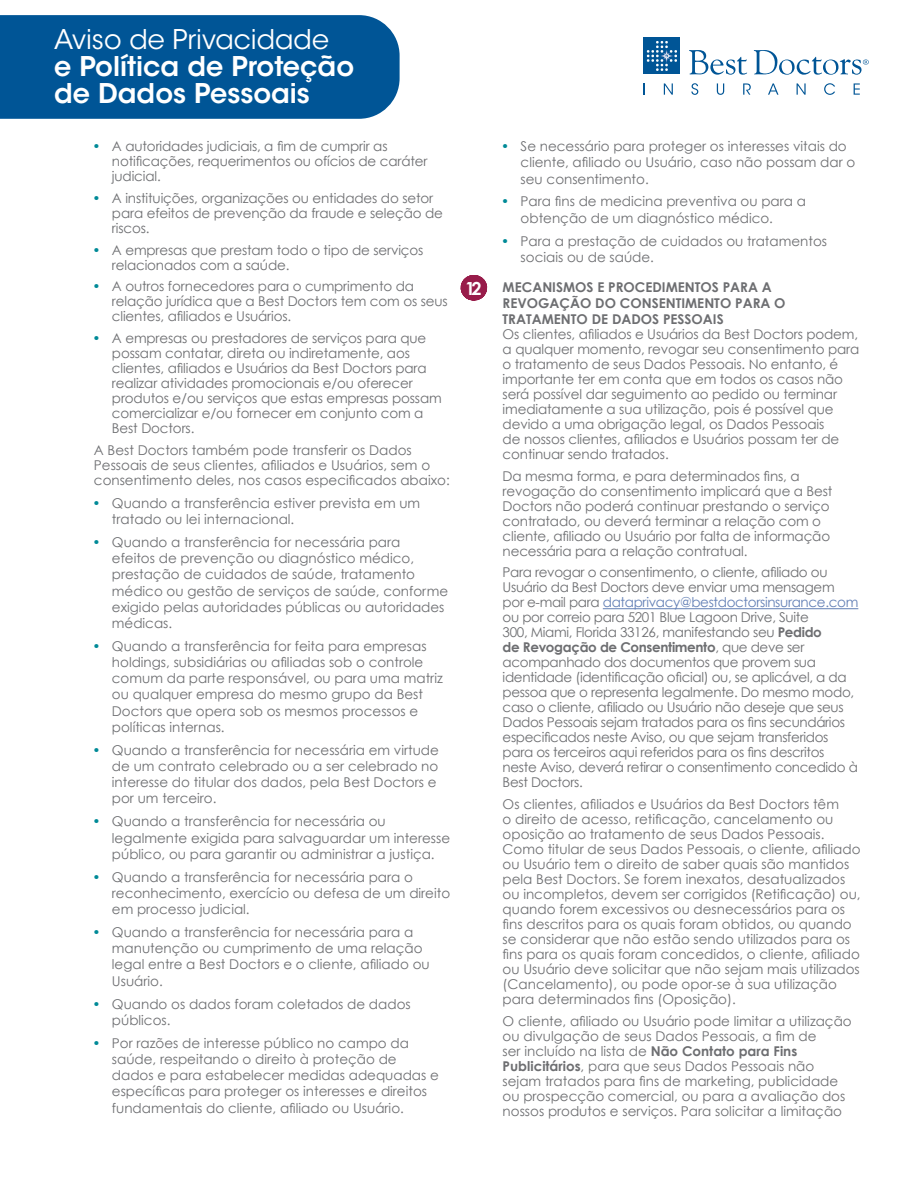
<style>
.page{position:relative;width:918px;height:1188px;background:#fff}
.page>*{position:absolute;margin:0;border:0;box-sizing:border-box;transform-origin:0 0}
.t1{font:600 27px/27px "ITC Avant Garde Std";color:#fff}
.t2{font:27px "ITC Avant Garde Std";color:#fff}
.t3{font:13.5px/15px "Century Gothic";color:#6d6e71}
.t4{font:13.5px/15px "Century Gothic";letter-spacing:-.025em;color:#6d6e71}
.t5{font:700 13.5px/16.2px "Century Gothic";color:#6d6e71}
.s1{font-weight:700;color:#008a97}
.s2{font-size:18px;color:#fff}
.s3{color:#627fb5}
.s4{font-weight:700}
</style>
<div class="page">
<svg style="left:689px;top:50px;width:58px;height:25px"></svg>
<svg style="left:754px;top:50px;width:115px;height:25px"></svg>
<div style="left:644px;top:37px;width:36px;height:37px;background:#005596"></div>
<svg style="left:647px;top:41px;width:30px;height:30px"></svg>
<svg style="left:664px;top:83px;width:9px;height:12px"></svg>
<svg style="left:691px;top:83px;width:7px;height:12px"></svg>
<svg style="left:717px;top:83px;width:7px;height:12px"></svg>
<svg style="left:743px;top:83px;width:8px;height:12px"></svg>
<svg style="left:768px;top:83px;width:11px;height:12px"></svg>
<svg style="left:797px;top:83px;width:9px;height:12px"></svg>
<svg style="left:824px;top:83px;width:11px;height:12px"></svg>
<svg style="left:854px;top:83px;width:6px;height:12px"></svg>
<svg style="left:644px;top:83px;width:1px;height:12px"></svg>
<div style="left:0;top:15px;width:400px;height:104px;background:#005596"></div>
<svg style="left:473px;top:275px;width:1px;height:26px"></svg>
<hr style="left:603px;top:608px;width:255px;height:1px;background:#627fb5">
<h1 class="t2" style="left:54px;top:23px;width:277px">Aviso de Privacidade</h1>
<h1 class="t1" style="left:54px;top:52px;width:302px">e Política de Proteção de Dados Pessoais</h1>
<p class="t3" style="left:112px;top:139px;width:317px;text-indent:-19px"><span class="s1">•</span> A autoridades judiciais, a fim de cumprir as notificações, requerimentos ou ofícios de caráter judicial.</p>
<p class="t3" style="left:112px;top:190px;width:333px;text-indent:-19px"><span class="s1">•</span> A instituições, organizações ou entidades do setor para efeitos de prevenção da fraude e seleção de riscos.</p>
<p class="t3" style="left:112px;top:242px;width:313px;text-indent:-19px"><span class="s1">•</span> A empresas que prestam todo o tipo de serviços relacionados com a saúde.</p>
<p class="t3" style="left:112px;top:279px;width:337px;text-indent:-19px"><span class="s1">•</span> A outros fornecedores para o cumprimento da relação jurídica que a Best Doctors tem com os seus clientes, afiliados e Usuários.</p>
<p class="t3" style="left:112px;top:331px;width:331px;text-indent:-19px"><span class="s1">•</span> A empresas ou prestadores de serviços para que possam contatar, direta ou indiretamente, aos clientes, afiliados e Usuários da Best Doctors para realizar atividades promocionais e/ou oferecer produtos e/ou serviços que estas empresas possam comercializar e/ou fornecer em conjunto com a Best Doctors.</p>
<p class="t3" style="left:94px;top:442px;width:357px">A Best Doctors também pode transferir os Dados<br>Pessoais de seus clientes, afiliados e Usuários, sem o consentimento deles, nos casos especificados abaixo:</p>
<p class="t3" style="left:112px;top:495px;width:310px;line-height:16.2px;text-indent:-19px"><span class="s1">•</span> Quando a transferência estiver prevista em um tratado ou lei internacional.</p>
<p class="t3" style="left:112px;top:534px;width:338px;line-height:16.2px;text-indent:-19px"><span class="s1">•</span> Quando a transferência for necessária para<br>efeitos de prevenção ou diagnóstico médico, prestação de cuidados de saúde, tratamento médico ou gestão de serviços de saúde, conforme exigido pelas autoridades públicas ou autoridades médicas.</p>
<p class="t3" style="left:112px;top:638px;width:332px;line-height:16.2px;text-indent:-19px"><span class="s1">•</span> Quando a transferência for feita para empresas holdings, subsidiárias ou afiliadas sob o controle comum da parte responsável, ou para uma matriz ou qualquer empresa do mesmo grupo da Best Doctors que opera sob os mesmos processos e políticas internas.</p>
<p class="t3" style="left:112px;top:742px;width:329px;line-height:16.2px;text-indent:-19px"><span class="s1">•</span> Quando a transferência for necessária em virtude de um contrato celebrado ou a ser celebrado no interesse do titular dos dados, pela Best Doctors e por um terceiro.</p>
<p class="t3" style="left:112px;top:813px;width:340px;line-height:16.2px;text-indent:-19px"><span class="s1">•</span> Quando a transferência for necessária ou legalmente exigida para salvaguardar um interesse público, ou para garantir ou administrar a justiça.</p>
<p class="t3" style="left:112px;top:869px;width:340px;line-height:16.2px;text-indent:-19px"><span class="s1">•</span> Quando a transferência for necessária para o reconhecimento, exercício ou defesa de um direito em processo judicial.</p>
<p class="t3" style="left:112px;top:924px;width:319px;line-height:16.2px;text-indent:-19px"><span class="s1">•</span> Quando a transferência for necessária para a manutenção ou cumprimento de uma relação legal entre a Best Doctors e o cliente, afiliado ou Usuário.</p>
<p class="t3" style="left:112px;top:995px;width:300px;line-height:16.2px;text-indent:-19px"><span class="s1">•</span> Quando os dados foram coletados de dados públicos.</p>
<p class="t3" style="left:112px;top:1035px;width:329px;line-height:16.2px;text-indent:-19px"><span class="s1">•</span> Por razões de interesse público no campo da saúde, respeitando o direito à proteção de dados e para estabelecer medidas adequadas e específicas para proteger os interesses e direitos fundamentais do cliente, afiliado ou Usuário.</p>
<p class="t3" style="left:521px;top:138px;width:336px;line-height:16.2px;text-indent:-19px"><span class="s1">•</span> Se necessário para proteger os interesses vitais do cliente, afiliado ou Usuário, caso não possam dar o seu consentimento.</p>
<p class="t3" style="left:521px;top:193px;width:287px;line-height:16.2px;text-indent:-19px"><span class="s1">•</span> Para fins de medicina preventiva ou para a obtenção de um diagnóstico médico.</p>
<p class="t3" style="left:521px;top:232px;width:308px;line-height:16.2px;text-indent:-19px"><span class="s1">•</span> Para a prestação de cuidados ou tratamentos sociais ou de saúde.</p>
<p class="t5" style="left:503px;top:278px;width:284px;text-indent:-38px"><span class="s2">12</span> MECANISMOS E PROCEDIMENTOS PARA A<br>REVOGAÇÃO DO CONSENTIMENTO PARA O<br>TRATAMENTO DE DADOS PESSOAIS</p>
<p class="t3" style="left:503px;top:326px;width:358px">Os clientes, afiliados e Usuários da Best Doctors podem, a qualquer momento, revogar seu consentimento para o tratamento de seus Dados Pessoais. No entanto, é importante ter em conta que em todos os casos não será possível dar seguimento ao pedido ou terminar imediatamente a sua utilização, pois é possível que devido a uma obrigação legal, os Dados Pessoais<br>de nossos clientes, afiliados e Usuários possam ter de continuar sendo tratados.</p>
<p class="t3" style="left:503px;top:468px;width:331px">Da mesma forma, e para determinados fins, a revogação do consentimento implicará que a Best Doctors não poderá continuar prestando o serviço contratado, ou deverá terminar a relação com o cliente, afiliado ou Usuário por falta de informação necessária para a relação contratual.</p>
<p class="t4" style="left:503px;top:565px;width:357px">Para revogar o consentimento, o cliente, afiliado ou Usuário da Best Doctors deve enviar uma mensagem por e-mail para <span class="s3">dataprivacy@bestdoctorsinsurance.com </span>ou por correio para 5201 Blue Lagoon Drive, Suite<br>300, Miami, Florida 33126, manifestando seu <span class="s4">Pedido<br>de Revogação de Consentimento</span>, que deve ser acompanhado dos documentos que provem sua identidade (identificação oficial) ou, se aplicável, a da pessoa que o representa legalmente. Do mesmo modo, caso o cliente, afiliado ou Usuário não deseje que seus Dados Pessoais sejam tratados para os fins secundários especificados neste Aviso, ou que sejam transferidos para os terceiros aqui referidos para os fins descritos neste Aviso, deverá retirar o consentimento concedido à Best Doctors.</p>
<p class="t3" style="left:503px;top:797px;width:359px">Os clientes, afiliados e Usuários da Best Doctors têm<br>o direito de acesso, retificação, cancelamento ou oposição ao tratamento de seus Dados Pessoais.<br>Como titular de seus Dados Pessoais, o cliente, afiliado ou Usuário tem o direito de saber quais são mantidos pela Best Doctors. Se forem inexatos, desatualizados ou incompletos, devem ser corrigidos (Retificação) ou, quando forem excessivos ou desnecessários para os fins descritos para os quais foram obtidos, ou quando se considerar que não estão sendo utilizados para os fins para os quais foram concedidos, o cliente, afiliado ou Usuário deve solicitar que não sejam mais utilizados (Cancelamento), ou pode opor-se à sua utilização para determinados fins (Oposição).</p>
<p class="t3" style="left:503px;top:1013px;width:351px">O cliente, afiliado ou Usuário pode limitar a utilização ou divulgação de seus Dados Pessoais, a fim de<br>ser incluído na lista de <span class="s4">Não Contato para Fins Publicitários</span>, para que seus Dados Pessoais não sejam tratados para fins de marketing, publicidade ou prospecção comercial, ou para a avaliação dos nossos produtos e serviços. Para solicitar a limitação</p>
</div>
